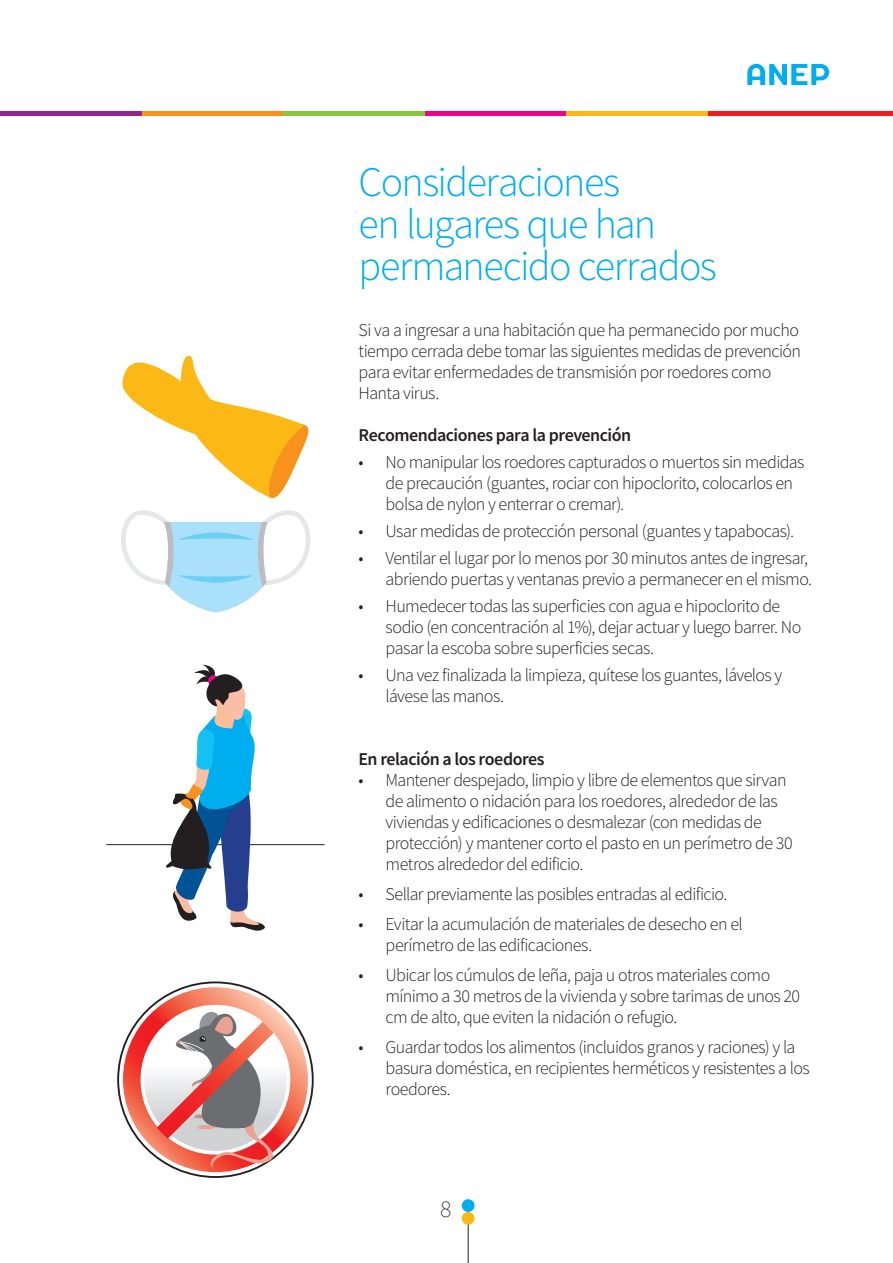
<style>
.page{position:relative;width:893px;height:1263px;background:#fff}
.page>*{position:absolute;margin:0;border:0;box-sizing:border-box;transform-origin:0 0}
.t1{font:300 42px/42px "Source Sans Pro";letter-spacing:-.04em;color:#00aeef}
.t2{font:200 24px "Source Sans Pro";color:#231f20}
.t3{font:300 18px/21px "Source Sans Pro";letter-spacing:-.03em;color:#231f20}
.t4{font:600 18px "Source Sans Pro";letter-spacing:-.03em;color:#231f20}
</style>
<div class="page">
<hr style="left:468px;top:1204px;width:1px;height:59px;background:#231f20">
<div style="left:462px;top:1199px;width:13px;height:13px;background:#00aeef;border-radius:50%"></div>
<div style="left:462px;top:1212px;width:13px;height:13px;background:#fcb814;border-radius:50%"></div>
<hr style="left:707px;top:112px;width:186px;height:4px;background:#ee1d23">
<hr style="left:566px;top:112px;width:141px;height:4px;background:#fcb814">
<hr style="left:424px;top:112px;width:142px;height:4px;background:#ed028c">
<hr style="left:283px;top:112px;width:141px;height:4px;background:#8bc63e">
<hr style="left:142px;top:112px;width:141px;height:4px;background:#f7931d">
<hr style="left:0;top:112px;width:142px;height:4px;background:#90268f">
<svg style="left:747px;top:64px;width:82px;height:21px"></svg>
<hr style="left:106px;top:844px;width:219px;height:1px;background:#231f20">
<svg style="left:122px;top:355px;width:187px;height:144px"></svg>
<svg style="left:165px;top:664px;width:101px;height:267px"></svg>
<svg style="left:123px;top:987px;width:185px;height:185px"></svg>
<svg style="left:121px;top:510px;width:189px;height:102px"></svg>
<h1 class="t1" style="left:359px;top:161px;width:360px">Consideraciones<br>en lugares que han permanecido cerrados</h1>
<p class="t3" style="left:359px;top:319px;width:444px">Si va a ingresar a una habitación que ha permanecido por mucho tiempo cerrada debe tomar las siguientes medidas de prevención para evitar enfermedades de transmisión por roedores como Hanta virus.</p>
<p class="t4" style="left:359px;top:423px;width:274px">Recomendaciones para la prevención</p>
<p class="t3" style="left:386px;top:451px;width:420px;text-indent:-27px">• No manipular los roedores capturados o muertos sin medidas de precaución (guantes, rociar con hipoclorito, colocarlos en bolsa de nylon y enterrar o cremar).</p>
<p class="t3" style="left:359px;top:520px;width:437px">• Usar medidas de protección personal (guantes y tapabocas).</p>
<p class="t3" style="left:359px;top:547px;width:455px;text-align:right">• Ventilar el lugar por lo menos por 30 minutos antes de ingresar, abriendo puertas y ventanas previo a permanecer en el mismo.</p>
<p class="t3" style="left:386px;top:595px;width:417px;text-indent:-27px">• Humedecer todas las superficies con agua e hipoclorito de sodio (en concentración al 1%), dejar actuar y luego barrer. No pasar la escoba sobre superficies secas.</p>
<p class="t3" style="left:386px;top:664px;width:398px;text-indent:-27px">• Una vez finalizada la limpieza, quítese los guantes, lávelos y lávese las manos.</p>
<p class="t4" style="left:359px;top:747px;width:188px">En relación a los roedores</p>
<p class="t3" style="left:386px;top:769px;width:409px;text-indent:-27px">• Mantener despejado, limpio y libre de elementos que sirvan de alimento o nidación para los roedores, alrededor de las viviendas y edificaciones o desmalezar (con medidas de protección) y mantener corto el pasto en un perímetro de 30 metros alrededor del edificio.</p>
<p class="t3" style="left:359px;top:883px;width:370px">• Sellar previamente las posibles entradas al edificio.</p>
<p class="t3" style="left:386px;top:913px;width:359px;text-indent:-27px">• Evitar la acumulación de materiales de desecho en el perímetro de las edificaciones.</p>
<p class="t3" style="left:386px;top:964px;width:416px;text-indent:-27px">• Ubicar los cúmulos de leña, paja u otros materiales como mínimo a 30 metros de la vivienda y sobre tarimas de unos 20 cm de alto, que eviten la nidación o refugio.</p>
<p class="t3" style="left:386px;top:1036px;width:426px;text-indent:-27px">• Guardar todos los alimentos (incluidos granos y raciones) y la basura doméstica, en recipientes herméticos y resistentes a los roedores.</p>
<h2 class="t2" style="left:440px;top:1195px;width:13px">8</h2>
</div>
